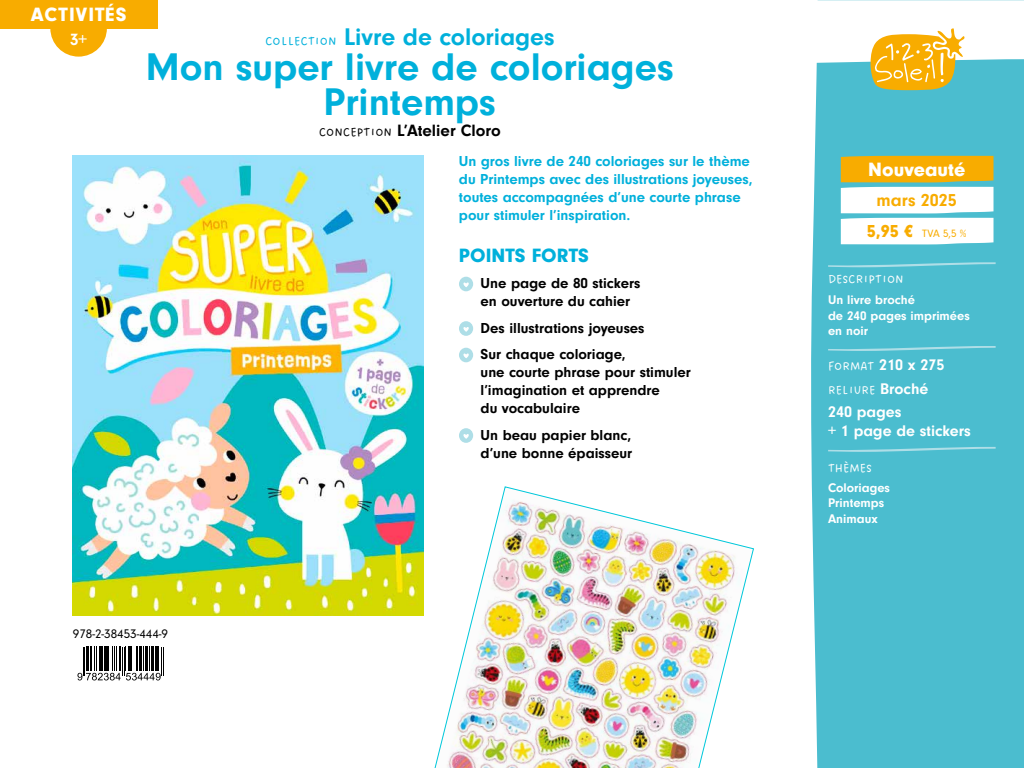
<style>
.page{position:relative;width:1024px;height:768px;background:#fff}
.page>*{position:absolute;margin:0;border:0;box-sizing:border-box;transform-origin:0 0}
.t1{font:700 40px/35px "Neuzeit Gro";color:#00b0db;text-align:center}
.t2{font:700 25px "Neuzeit Gro";color:#00b0db}
.t3{font:900 20px "Neuzeit Gro";color:#00b0db}
.t4{font:900 20px "Neuzeit Gro";color:#fff}
.t5{font:900 20px "Neuzeit Gro";letter-spacing:.05em;color:#fff}
.t6{font:700 18px "Neuzeit Gro";color:#f8ac00}
.t7{font:700 17px "Neuzeit Gro";color:#000}
.t8{font:700 17px "Neuzeit Gro";color:#fff}
.t9{font:700 16px/19.2px "Neuzeit Gro";color:#fff}
.t10{font:700 15px/18px "Neuzeit Gro";color:#000}
.t11{font:700 15px/18px "Neuzeit Gro";color:#00b0db}
.t12{font:700 13px/15.6px "Neuzeit Gro";color:#fff}
.t13{font:13px "Dreaming Outloud Sans";color:#fff}
.t14{font:13px "Neuzeit Gro";color:#000}
.t15{font:11px "Neuzeit Gro";color:#f8ac00}
.s1{font-family:"Dreaming Outloud Sans";font-weight:400;font-size:13px}
.s2{font-weight:900;font-size:18px}
.s3{font-family:"Neuzeit Gro";font-weight:700;font-size:16px}
</style>
<div class="page">
<div style="left:811px;top:72px;width:213px;height:696px;background:#4bbdcf"></div>
<svg style="left:0;top:0;width:1024px;height:72px"></svg>
<svg style="left:871px;top:28px;width:94px;height:62px"></svg>
<img style="left:73px;top:156px;width:351px;height:460px">
<img style="left:434px;top:487px;width:320px;height:281px">
<svg style="left:77px;top:647px;width:87px;height:33px"></svg>
<div style="left:459px;top:277px;width:14px;height:14px;background:#aedee7;border-radius:50%"></div>
<svg style="left:463px;top:282px;width:6px;height:5px"></svg>
<div style="left:459px;top:321px;width:14px;height:15px;background:#aedee7;border-radius:50%"></div>
<svg style="left:463px;top:327px;width:6px;height:5px"></svg>
<div style="left:459px;top:348px;width:14px;height:14px;background:#aedee7;border-radius:50%"></div>
<svg style="left:463px;top:353px;width:6px;height:5px"></svg>
<div style="left:459px;top:428px;width:14px;height:15px;background:#aedee7;border-radius:50%"></div>
<svg style="left:463px;top:434px;width:6px;height:5px"></svg>
<svg style="left:828px;top:262px;width:168px;height:5px"></svg>
<svg style="left:828px;top:346px;width:168px;height:5px"></svg>
<svg style="left:828px;top:447px;width:168px;height:5px"></svg>
<svg style="left:841px;top:156px;width:153px;height:88px"></svg>
<div style="left:0;top:0;width:157px;height:28px;background:#f8ac00"></div>
<svg style="left:50px;top:28px;width:57px;height:29px"></svg>
<h3 class="t5" style="left:31px;top:3px;width:97px">ACTIVITÉS</h3>
<p class="t8" style="left:70px;top:30px;width:18px">3+</p>
<h2 class="t2" style="left:265px;top:23px;width:291px"><span class="s1">COLLECTION</span> Livre de coloriages</h2>
<h1 class="t1" style="left:146px;top:50px;width:529px">Mon super livre de coloriages<br>Printemps</h1>
<p class="t7" style="left:319px;top:121px;width:184px"><span class="s1">CONCEPTION</span> L’Atelier Cloro</p>
<p class="t11" style="left:459px;top:152px;width:295px">Un gros livre de 240 coloriages sur le thème du Printemps avec des illustrations joyeuses, toutes accompagnées d’une courte phrase pour stimuler l’inspiration.</p>
<h3 class="t3" style="left:459px;top:244px;width:132px">POINTS FORTS</h3>
<p class="t10" style="left:481px;top:275px;width:161px">Une page de 80 stickers en ouverture du cahier</p>
<p class="t10" style="left:481px;top:315px;width:165px;line-height:26.5px">Des illustrations joyeuses<br>Sur chaque coloriage,</p>
<p class="t10" style="left:481px;top:364px;width:212px">une courte phrase pour stimuler l’imagination et apprendre<br>du vocabulaire</p>
<p class="t10" style="left:481px;top:426px;width:153px">Un beau papier blanc, d’une bonne épaisseur</p>
<p class="t14" style="left:73px;top:627px;width:97px">978-2-38453-444-9</p>
<h3 class="t4" style="left:868px;top:158px;width:99px">Nouveauté</h3>
<p class="t6" style="left:877px;top:190px;width:82px">mars 2025</p>
<p class="t15" style="left:867px;top:228px;width:101px"><span class="s2">5,95 €</span> TVA 5,5 %</p>
<p class="t13" style="left:828px;top:272px;width:77px">DESCRIPTION</p>
<p class="t12" style="left:828px;top:292px;width:143px">Un livre broché<br>de 240 pages imprimées en noir</p>
<p class="t9" style="left:828px;top:355px;width:118px"><span class="s1">FORMAT</span> 210 x 275</p>
<p class="t13" style="left:828px;top:382px;width:102px">RELIURE <span class="s3">Broché</span></p>
<p class="t9" style="left:828px;top:402px;width:144px">240 pages<br>+ 1 page de stickers</p>
<p class="t13" style="left:828px;top:460px;width:45px">THÈMES</p>
<p class="t12" style="left:828px;top:480px;width:63px">Coloriages<br>Printemps<br>Animaux</p>
</div>
